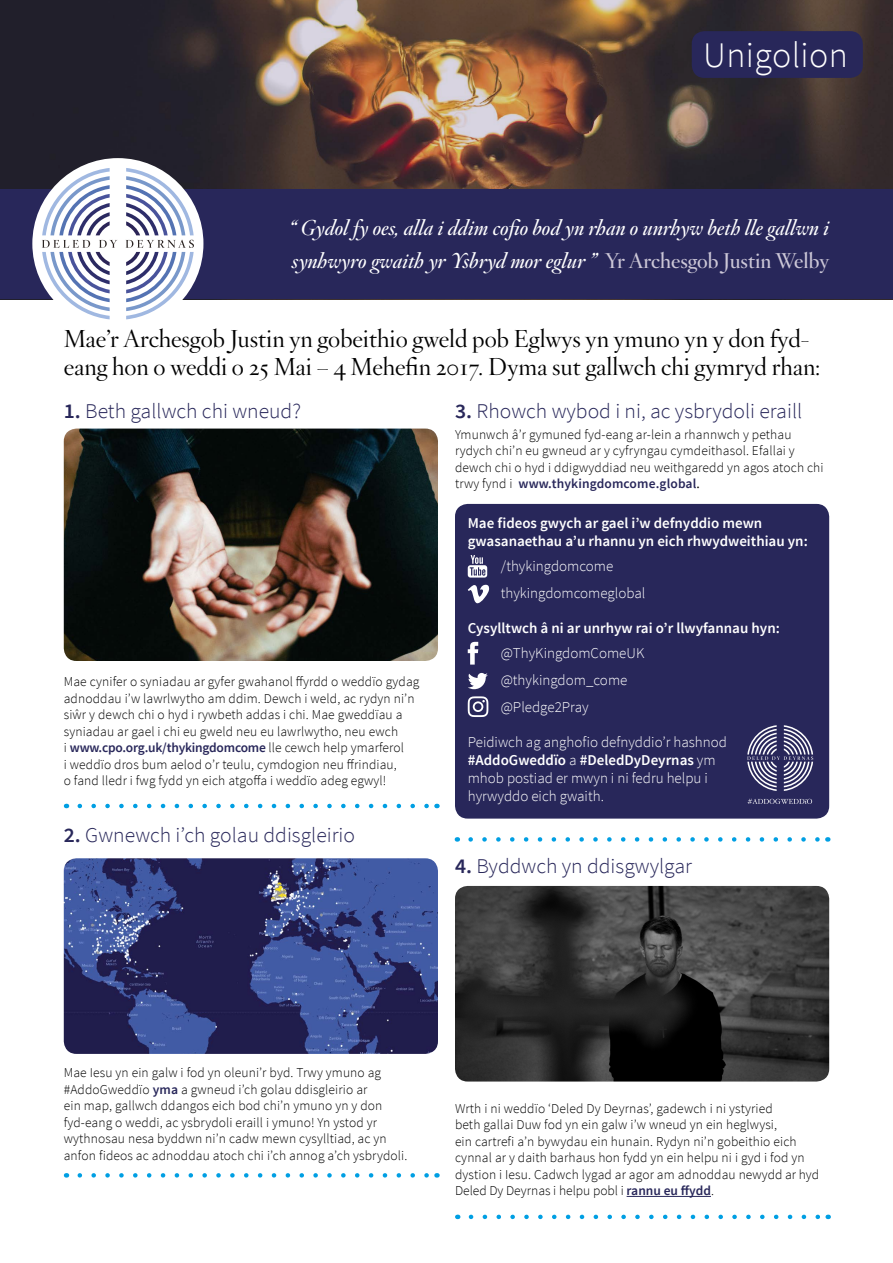
<style>
.page{position:relative;width:893px;height:1263px;background:#fff}
.page>*{position:absolute;margin:0;border:0;box-sizing:border-box;transform-origin:0 0}
.t1{font:300 36px "Source Sans Pro";letter-spacing:.01em;color:#fff}
.t2{font:300 24px/28.8px "Hoefler Titling";color:#000}
.t3{font:italic 600 21px/33px "Hoefler Titling";color:#fff}
.t4{font:300 21px "Source Sans Pro";color:#28275a}
.t5{font:300 15px/26.7px "Source Sans Pro";color:#fff}
.t6{font:600 15px/18px "Source Sans Pro";color:#fff}
.t7{font:300 13.5px/16.5px "Source Sans Pro";letter-spacing:.01em;color:#000}
.s1{font-style:normal;color:#ccc7d7}
.s2{font-weight:600}
.s3{font-weight:600;color:#28275a}
.s4{font-weight:400}
</style>
<div class="page">
<img style="left:0;top:0;width:893px;height:190px">
<div style="left:0;top:190px;width:893px;height:109px;background:#28275a"></div>
<svg style="left:80px;top:804px;width:349px;height:4px"></svg>
<svg style="left:80px;top:1173px;width:349px;height:4px"></svg>
<img style="left:64px;top:858px;width:374px;height:196px">
<hr style="left:627px;top:1196px;width:84px;height:1px;background:#28275a">
<svg style="left:471px;top:1214px;width:349px;height:5px"></svg>
<svg style="left:471px;top:837px;width:349px;height:5px"></svg>
<img style="left:64px;top:429px;width:374px;height:232px">
<img style="left:455px;top:886px;width:374px;height:195px">
<div style="left:692px;top:31px;width:171px;height:47px;background:#28275a;border-radius:13px"></div>
<div style="left:32px;top:158px;width:171px;height:171px;background:#fff;border-radius:50%"></div>
<svg style="left:42px;top:168px;width:75px;height:151px"></svg>
<svg style="left:126px;top:168px;width:68px;height:151px"></svg>
<div style="left:455px;top:504px;width:374px;height:315px;background:#28275a;border-radius:13px"></div>
<svg style="left:468px;top:555px;width:19px;height:22px"></svg>
<svg style="left:468px;top:585px;width:21px;height:18px"></svg>
<svg style="left:468px;top:642px;width:10px;height:23px"></svg>
<svg style="left:468px;top:673px;width:20px;height:16px"></svg>
<svg style="left:468px;top:696px;width:20px;height:21px"></svg>
<svg style="left:747px;top:725px;width:66px;height:66px"></svg>
<svg style="left:747px;top:799px;width:65px;height:5px"></svg>
<h1 class="t1" style="left:703px;top:33px;width:146px">Unigolion</h1>
<h3 class="t3" style="left:290px;top:211px;width:541px">“ Gydol fy oes, alla i ddim cofio bod yn rhan o unrhyw beth lle gallwn i synhwyro gwaith yr Ysbryd mor eglur ” <span class="s1">Yr Archesgob Justin Welby</span></h3>
<h2 class="t2" style="left:64px;top:322px;width:758px">Mae’r Archesgob Justin yn gobeithio gweld pob Eglwys yn ymuno yn y don fyd&shy;eang hon o weddi o 25 Mai – 4 Mehefin 2017. Dyma sut gallwch chi gymryd rhan:</h2>
<h3 class="t4" style="left:64px;top:398px;width:239px"><span class="s2">1.</span> Beth gallwch chi wneud?</h3>
<h3 class="t4" style="left:455px;top:398px;width:349px"><span class="s2">3.</span> Rhowch wybod i ni, ac ysbrydoli eraill</h3>
<p class="t7" style="left:455px;top:426px;width:370px">Ymunwch â’r gymuned fyd-eang ar-lein a rhannwch y pethau rydych chi’n eu gwneud ar y cyfryngau cymdeithasol. Efallai y dewch chi o hyd i ddigwyddiad neu weithgaredd yn agos atoch chi trwy fynd i <span class="s3">www.thykingdomcome.global</span><span class="s4">.</span></p>
<p class="t7" style="left:64px;top:674px;width:357px">Mae cynifer o syniadau ar gyfer gwahanol ffyrdd o weddïo gydag adnoddau i’w lawrlwytho am ddim. Dewch i weld, ac rydyn ni’n siŵr y dewch chi o hyd i rywbeth addas i chi. Mae gweddïau a syniadau ar gael i chi eu gweld neu eu lawrlwytho, neu ewch<br>i <span class="s3">www.cpo.org.uk/thykingdomcome</span> lle cewch help ymarferol<br>i weddïo dros bum aelod o’r teulu, cymdogion neu ffrindiau,<br>o fand lledr i fwg fydd yn eich atgoffa i weddïo adeg egwyl!</p>
<h3 class="t4" style="left:64px;top:822px;width:293px"><span class="s2">2.</span> Gwnewch i’ch golau ddisgleirio</h3>
<p class="t6" style="left:468px;top:514px;width:342px">Mae fideos gwych ar gael i’w defnyddio mewn gwasanaethau a’u rhannu yn eich rhwydweithiau yn:</p>
<p class="t5" style="left:501px;top:553px;width:146px">/thykingdomcome thykingdomcomeglobal</p>
<p class="t6" style="left:468px;top:619px;width:314px">Cysylltwch â ni ar unrhyw rai o’r llwyfannau hyn:</p>
<p class="t5" style="left:501px;top:640px;width:145px">@ThyKingdomComeUK @thykingdom_come @Pledge2Pray</p>
<p class="t5" style="left:468px;top:733px;width:261px;line-height:18px">Peidiwch ag anghofio defnyddio’r hashnod <span class="s2">#AddoGweddïo</span> a <span class="s2">#DeledDyDeyrnas</span> ym mhob postiad er mwyn i ni fedru helpu i hyrwyddo eich gwaith.</p>
<h3 class="t4" style="left:455px;top:854px;width:239px"><span class="s2">4.</span> Byddwch yn ddisgwylgar</h3>
<p class="t7" style="left:64px;top:1064px;width:345px">Mae Iesu yn ein galw i fod yn oleuni’r byd. Trwy ymuno ag #AddoGweddïo <span class="s3">yma</span> a gwneud i’ch golau ddisgleirio ar<br>ein map, gallwch ddangos eich bod chi’n ymuno yn y don fyd-eang o weddi, ac ysbrydoli eraill i ymuno! Yn ystod yr wythnosau nesa byddwn ni’n cadw mewn cysylltiad, ac yn anfon fideos ac adnoddau atoch chi i’ch annog a’ch ysbrydoli.</p>
<p class="t7" style="left:455px;top:1100px;width:366px">Wrth i ni weddïo ‘Deled Dy Deyrnas’, gadewch i ni ystyried<br>beth gallai Duw fod yn ein galw i’w wneud yn ein heglwysi,<br>ein cartrefi a’n bywydau ein hunain. Rydyn ni’n gobeithio eich cynnal ar y daith barhaus hon fydd yn ein helpu ni i gyd i fod yn dystion i Iesu. Cadwch lygad ar agor am adnoddau newydd ar hyd Deled Dy Deyrnas i helpu pobl i <span class="s3">rannu eu ffydd</span>.</p>
</div>
